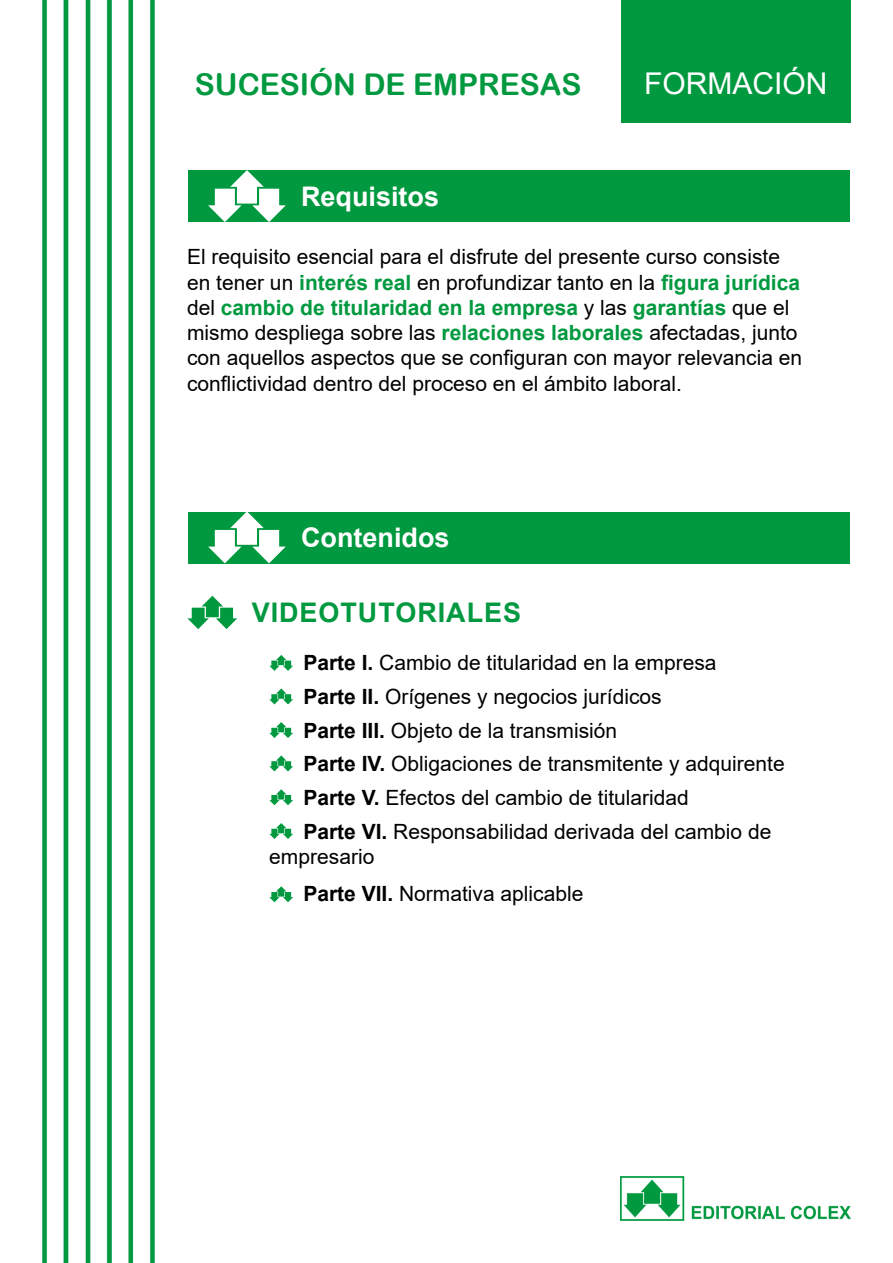
<style>
.page{position:relative;width:893px;height:1263px;background:#fff}
.page>*{position:absolute;margin:0;border:0;box-sizing:border-box;transform-origin:0 0}
.t1{font:30px "Arial Rounded MT Bold";color:#00993f}
.t2{font:30px "Arial";color:#fff}
.t3{font:700 27px "Arial";color:#fff}
.t4{font:700 27px "Arial";letter-spacing:.035em;color:#00993f}
.t5{font:21px/33.8px "Arial";color:#000}
.s1{font-weight:700;color:#00993f}
.s2{font-weight:700}
</style>
<div class="page">
<div style="left:621px;top:0;width:229px;height:123px;background:#00993f"></div>
<img style="left:620px;top:1176px;width:230px;height:44px">
<img style="left:43px;top:0;width:112px;height:1263px">
<div style="left:188px;top:512px;width:662px;height:51px;background:#00993f"></div>
<svg style="left:208px;top:512px;width:78px;height:51px"></svg>
<svg style="left:187px;top:596px;width:50px;height:33px"></svg>
<svg style="left:269px;top:655px;width:24px;height:16px"></svg>
<svg style="left:269px;top:688px;width:24px;height:16px"></svg>
<svg style="left:269px;top:722px;width:24px;height:16px"></svg>
<svg style="left:269px;top:755px;width:24px;height:16px"></svg>
<svg style="left:269px;top:789px;width:24px;height:16px"></svg>
<svg style="left:269px;top:823px;width:24px;height:16px"></svg>
<svg style="left:269px;top:886px;width:24px;height:16px"></svg>
<div style="left:188px;top:171px;width:662px;height:51px;background:#00993f"></div>
<svg style="left:208px;top:170px;width:78px;height:52px"></svg>
<h1 class="t1" style="left:195px;top:67px;width:388px">SUCESIÓN DE EMPRESAS</h1>
<h1 class="t2" style="left:644px;top:63px;width:185px">FORMACIÓN</h1>
<p class="t3" style="left:301px;top:177px;width:140px">Requisitos</p>
<p class="t5" style="left:187px;top:244px;width:617px;line-height:25.2px">El requisito esencial para el disfrute del presente curso consiste en tener un <span class="s1">interés real</span> en profundizar tanto en la <span class="s1">figura jurídica </span>del <span class="s1">cambio de titularidad en la empresa</span> y las <span class="s1">garantías</span> que el mismo despliega sobre las <span class="s1">relaciones laborales</span> afectadas, junto con aquellos aspectos que se configuran con mayor relevancia en conflictividad dentro del proceso en el ámbito laboral.</p>
<p class="t3" style="left:301px;top:518px;width:150px">Contenidos</p>
<p class="t4" style="left:252px;top:594px;width:271px">VIDEOTUTORIALES</p>
<p class="t5" style="left:303px;top:646px;width:483px"><span class="s2">Parte I.</span> Cambio de titularidad en la empresa<br><span class="s2">Parte II.</span> Orígenes y negocios jurídicos<br><span class="s2">Parte III.</span> Objeto de la transmisión<br><span class="s2">Parte IV.</span> Obligaciones de transmitente y adquirente <span class="s2">Parte V.</span> Efectos del cambio de titularidad<br><span class="s2">Parte VI.</span> Responsabilidad derivada del cambio de</p>
<p class="t5" style="left:303px;top:838px;width:282px;line-height:37.3px;text-indent:-34px">empresario<br><span class="s2">Parte VII.</span> Normativa aplicable</p>
</div>
